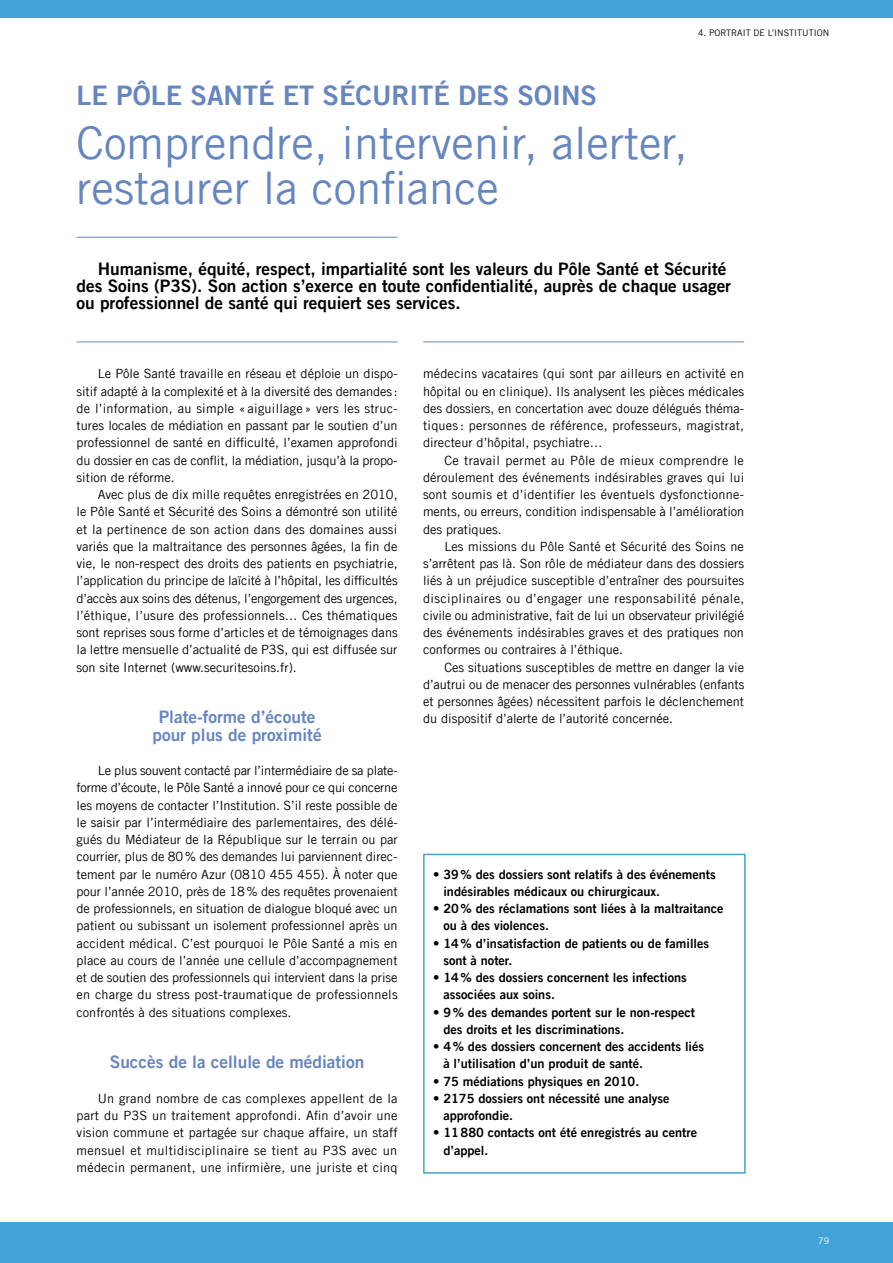
<style>
.page{position:relative;width:893px;height:1263px;background:#fff}
.page>*{position:absolute;margin:0;border:0;box-sizing:border-box;transform-origin:0 0}
.t1{font:45px/45px "Trade Gothic LT Com";color:#6686bf}
.t2{font:27px "Trade Gothic LT Com Bd 2";color:#6686bf}
.t3{font:17.25px/17.2px "Trade Gothic LT Com Bd 2";color:#000}
.t4{font:17.25px/17.2px "Trade Gothic LT Com Bd 2";color:#6686bf;text-align:center}
.t5{font:12.75px/17.2px "Trade Gothic LT Com";color:#000;text-align:justify}
.t6{font:12.75px/17.2px "Trade Gothic LT Com Bd 2";color:#000}
.t7{font:9px "Trade Gothic LT Com";color:#000}
.t8{font:9px "Trade Gothic LT Com";color:#fff}
</style>
<div class="page">
<div style="left:0;top:0;width:893px;height:17px;background:#41a3d7"></div>
<div style="left:0;top:1222px;width:893px;height:41px;background:#41a3d7"></div>
<hr style="left:77px;top:237px;width:321px;height:1px;background:#6686bf">
<hr style="left:423px;top:342px;width:321px;height:1px;background:#6686bf">
<hr style="left:77px;top:342px;width:321px;height:1px;background:#6686bf">
<div style="left:423px;top:854px;width:323px;height:320px;border:2px solid #41a3d7"></div>
<p class="t7" style="left:698px;top:27px;width:133px">4. portrait de l’institution</p>
<h2 class="t2" style="left:77px;top:79px;width:522px">LE PÔLE SANTÉ ET SÉCURITÉ DES SOINS</h2>
<h1 class="t1" style="left:77px;top:120px;width:613px">Comprendre, intervenir, alerter, restaurer la confiance</h1>
<h3 class="t3" style="left:77px;top:260px;width:656px;text-indent:21px">Humanisme, équité, respect, impartialité sont les valeurs du Pôle Santé et Sécurité des Soins (P3S). Son action s’exerce en toute confidentialité, auprès de chaque usager ou professionnel de santé qui requiert ses services.</h3>
<p class="t5" style="left:77px;top:365px;width:323px;text-indent:21px">Le Pôle Santé travaille en réseau et déploie un dispo&shy;sitif adapté à la complexité et à la diversité des demandes : de l’information, au simple « aiguillage » vers les struc&shy;tures locales de médiation en passant par le soutien d’un professionnel de santé en difficulté, l’examen approfondi du dossier en cas de conflit, la médiation, jusqu’à la propo&shy;sition de réforme.</p>
<p class="t5" style="left:77px;top:486px;width:323px;text-indent:21px">Avec plus de dix mille requêtes enregistrées en 2010, le Pôle Santé et Sécurité des Soins a démontré son utilité et la pertinence de son action dans des domaines aussi variés que la maltraitance des personnes âgées, la fin de vie, le non-respect des droits des patients en psychiatrie, l’application du principe de laïcité à l’hôpital, les difficultés d’accès aux soins des détenus, l’engorgement des urgences, l’éthique, l’usure des professionnels… Ces thématiques sont reprises sous forme d’articles et de témoignages dans la lettre mensuelle d’actualité de P3S, qui est diffusée sur son site I nternet (www.securitesoins.fr).</p>
<h3 class="t4" style="left:152px;top:708px;width:171px">Plate-forme d’écoute pour plus de proximité</h3>
<p class="t5" style="left:77px;top:762px;width:323px;text-indent:21px">Le plus souvent contacté par l’intermédiaire de sa plate&shy;forme d’écoute, le Pôle Santé a innové pour ce qui concerne les moyens de contacter l’I nstitution. S’il reste possible de le saisir par l’intermédiaire des parlementaires, des délé&shy;gués du Médiateur de la République sur le terrain ou par courrier, plus de 80% des demandes lui parviennent direc&shy;tement par le numéro Azur (0810 455 455). À noter que pour l’année 2010, près de 18% des requêtes provenaient de professionnels, en situation de dialogue bloqué avec un patient ou subissant un isolement professionnel après un accident médical. C’est pourquoi le Pôle Santé a mis en place au cours de l’année une cellule d’accompagnement et de soutien des professionnels qui intervient dans la prise en charge du stress post-traumatique de professionnels confrontés à des situations complexes.</p>
<h3 class="t4" style="left:110px;top:1053px;width:256px">Succès de la cellule de médiation</h3>
<p class="t5" style="left:77px;top:1089px;width:323px;text-indent:21px">U n grand nombre de cas complexes appellent de la part du P3S un traitement approfondi. Afin d’avoir une vision commune et partagée sur chaque affaire, un staff mensuel et multidisciplinaire se tient au P3S avec un médecin permanent, une infirmière, une juriste et cinq</p>
<p class="t5" style="left:423px;top:365px;width:323px">médecins vacataires (qui sont par ailleurs en activité en hôpital ou en clinique). I ls analysent les pièces médicales des dossiers, en concertation avec douze délégués théma&shy;tiques : personnes de référence, professeurs, magistrat, directeur d’hôpital, psychiatre…</p>
<p class="t5" style="left:423px;top:451px;width:323px;text-indent:21px">Ce travail permet au Pôle de mieux comprendre le déroulement des événements indésirables graves qui lui sont soumis et d’identifier les éventuels dysfonctionne&shy;ments, ou erreurs, condition indispensable à l’amélioration des pratiques.</p>
<p class="t5" style="left:423px;top:537px;width:323px;text-indent:21px">Les missions du Pôle Santé et Sécurité des Soins ne s’arrêtent pas là. Son rôle de médiateur dans des dossiers liés à un préjudice susceptible d’entraîner des poursuites disciplinaires ou d’engager une responsabilité pénale, civile ou administrative, fait de lui un observateur privilégié des événements indésirables graves et des pratiques non conformes ou contraires à l’éthique.</p>
<p class="t5" style="left:423px;top:658px;width:323px;text-indent:21px">Ces situations susceptibles de mettre en danger la vie d’autrui ou de menacer des personnes vulnérables (enfants et personnes âgées) nécessitent parfois le déclenchement du dispositif d’alerte de l’autorité concernée.</p>
<p class="t6" style="left:443px;top:865px;width:274px;text-indent:-10px">• 39% des dossiers sont relatifs à des événements indésirables médicaux ou chirurgicaux.</p>
<p class="t6" style="left:443px;top:900px;width:282px;text-indent:-10px">• 20% des réclamations sont liées à la maltraitance ou à des violences.</p>
<p class="t6" style="left:443px;top:934px;width:267px;text-indent:-10px">• 14% d’insatisfaction de patients ou de familles sont à noter.</p>
<p class="t6" style="left:443px;top:969px;width:245px;text-indent:-10px">• 14% des dossiers concernent les infections associées aux soins.</p>
<p class="t6" style="left:443px;top:1003px;width:253px;text-indent:-10px">• 9% des demandes portent sur le non-respect des droits et les discriminations.</p>
<p class="t6" style="left:443px;top:1038px;width:262px;text-indent:-10px">• 4% des dossiers concernent des accidents liés à l’utilisation d’un produit de santé.</p>
<p class="t6" style="left:433px;top:1072px;width:208px">• 75 médiations physiques en 2010.</p>
<p class="t6" style="left:443px;top:1089px;width:228px;text-indent:-10px">• 2175 dossiers ont nécessité une analyse approfondie.</p>
<p class="t6" style="left:443px;top:1124px;width:255px;text-indent:-10px">• 11880 contacts ont été enregistrés au centre d’appel.</p>
<p class="t8" style="left:818px;top:1235px;width:12px">79</p>
</div>
